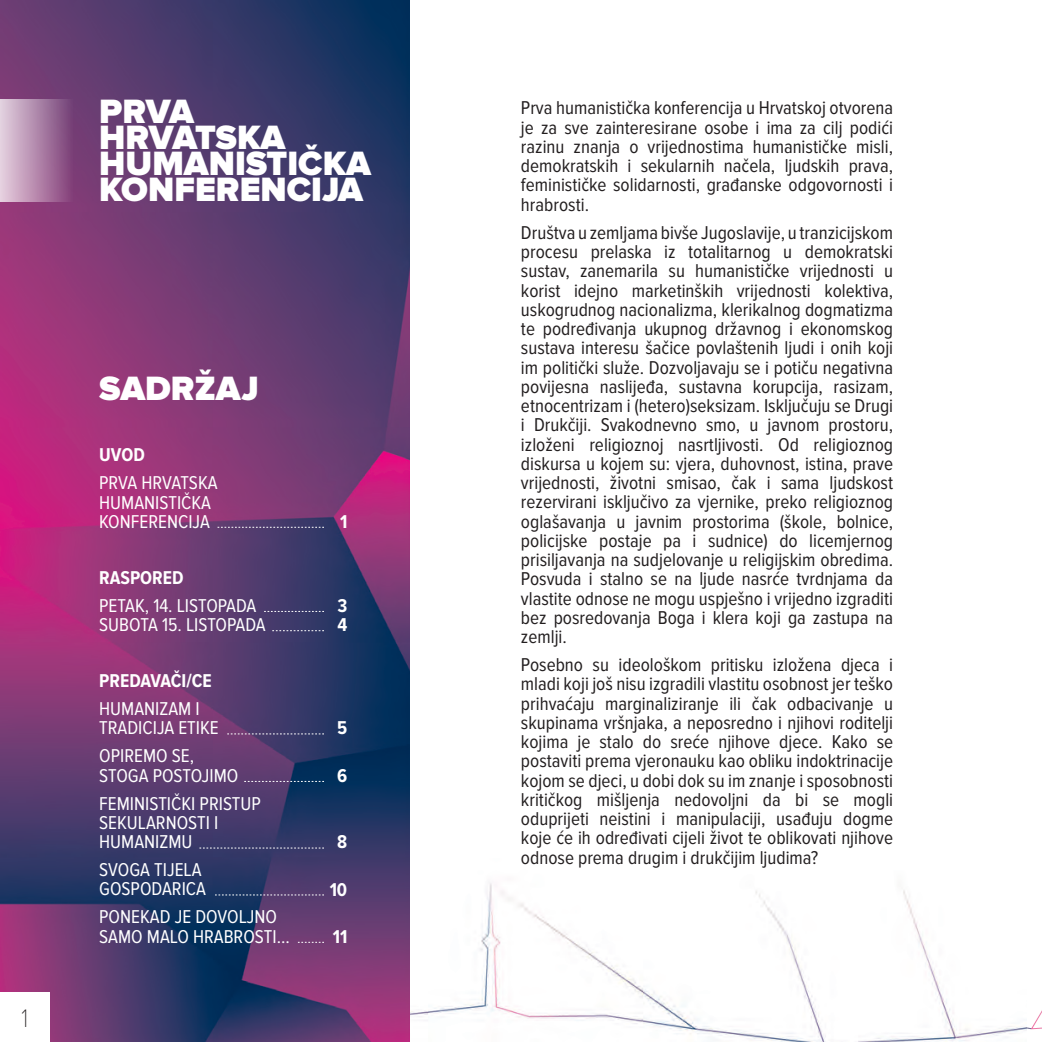
<style>
.page{position:relative;width:1042px;height:1042px;background:#fff}
.page>*{position:absolute;margin:0;border:0;box-sizing:border-box;transform-origin:0 0}
.t1{font:900 35px/26.2px "Proxima Nova";color:#fff}
.t2{font:100 26.25px "Proxima Nova Cond";color:#231f20}
.t3{font:19.25px/19.2px "Proxima Nova Cond";color:#231f20;text-align:justify}
.t4{font:19.25px/19.2px "Proxima Nova Cond";color:#fff}
.t5{font:700 19.25px/19.2px "Proxima Nova Cond";color:#fff}
.t6{font:700 19.25px "Proxima Nova Cond";letter-spacing:-.02em;color:#fff}
</style>
<div class="page">
<img style="left:409px;top:0;width:618px;height:1042px">
<img style="left:0;top:0;width:409px;height:1042px">
<div style="left:0;top:992px;width:50px;height:50px;background:#fff"></div>
<img style="left:1027px;top:1010px;width:15px;height:20px">
<img style="left:0;top:99px;width:99px;height:102px">
<svg style="left:217px;top:527px;width:107px;height:1px"></svg>
<svg style="left:227px;top:733px;width:97px;height:1px"></svg>
<svg style="left:244px;top:781px;width:80px;height:1px"></svg>
<svg style="left:199px;top:847px;width:125px;height:1px"></svg>
<svg style="left:215px;top:894px;width:109px;height:1px"></svg>
<svg style="left:298px;top:942px;width:26px;height:1px"></svg>
<svg style="left:264px;top:611px;width:60px;height:1px"></svg>
<svg style="left:272px;top:630px;width:52px;height:1px"></svg>
<h2 class="t2" style="left:21px;top:1003px;width:8px">1</h2>
<h1 class="t1" style="left:99px;top:99px;width:273px">PRVA<br>HRVATSKA<br>H UMANISTIČKA<br>KONFERENCIJA</h1>
<h1 class="t1" style="left:99px;top:376px;width:161px">SADRŽAJ</h1>
<p class="t5" style="left:99px;top:446px;width:47px">UVOD</p>
<p class="t4" style="left:99px;top:474px;width:120px">Prva hrvatska h umanistička ko nferencija</p>
<p class="t5" style="left:99px;top:568px;width:86px">RASPORED</p>
<p class="t4" style="left:99px;top:596px;width:168px">Petak, 14. listopada<br>Subota 15. listopada</p>
<p class="t6" style="left:99px;top:670px;width:114px">PR EDAVAČI/CE</p>
<p class="t4" style="left:99px;top:699px;width:121px">Humanizam i tradi cija etike</p>
<p class="t4" style="left:99px;top:747px;width:138px">Opiremo se,<br>Stoga Postoji mo</p>
<p class="t4" style="left:99px;top:794px;width:158px">Feministički pristup<br>Sekularnosti i<br>Humanizmu</p>
<p class="t4" style="left:99px;top:860px;width:98px">SVOGA TIJELA<br>GOSPODARICA</p>
<p class="t4" style="left:99px;top:908px;width:192px">Ponekad je dovoljno samo malo Hrabrosti...</p>
<p class="t5" style="left:340px;top:512px;width:9px">1</p>
<p class="t5" style="left:337px;top:596px;width:11px">3<br>4</p>
<p class="t5" style="left:337px;top:719px;width:12px">5</p>
<p class="t5" style="left:337px;top:766px;width:12px">6</p>
<p class="t5" style="left:337px;top:833px;width:12px">8</p>
<p class="t5" style="left:330px;top:880px;width:19px">10</p>
<p class="t5" style="left:333px;top:927px;width:16px">11</p>
<p class="t3" style="left:521px;top:99px;width:374px">Prva humanistička konferencija u Hrvatskoj otvorena je za sve zainteresirane osobe i ima za cilj podići razinu znanja o vrijednostima humanističke misli, demokratskih i sekularnih načela, ljudskih prava, feminističke solidarnosti, građanske odgovornosti i hrabrosti.</p>
<p class="t3" style="left:521px;top:223px;width:374px">Društva u zemljama bivše Jugoslavije, u tranzicijskom procesu prelaska iz totalitarnog u demokratski sustav, zanemarila su humanističke vrijednosti u korist idejno marketinških vrijednosti kolektiva, uskogrudnog nacionalizma, klerikalnog dogmatizma te podređivanja ukupnog državnog i ekonomskog sustava interesu šačice povlaštenih ljudi i onih koji im politički služe. Dozvoljavaju se i potiču negativna povijesna naslijeđa, sustavna korupcija, rasizam, etnocentrizam i (hetero)seksizam. Isključuju se Drugi i Drukčiji. Svakodnevno smo, u javnom prostoru, izloženi religioznoj nasrtljivosti. Od religioznog diskursa u kojem su: vjera, duhovnost, istina, prave vrijednosti, životni smisao, čak i sama ljudskost rezervirani isključivo za vjernike, preko religioznog oglašavanja u javnim prostorima (škole, bolnice, policijske postaje pa i sudnice) do licemjernog prisiljavanja na sudjelovanje u religijskim obredima.<br>Posvuda i stalno se na ljude nasrće tvrdnjama da vlastite odnose ne mogu uspješno i vrijedno izgraditi bez posredovanja Boga i klera koji ga zastupa na zemlji.</p>
<p class="t3" style="left:521px;top:655px;width:374px">Posebno su ideološkom pritisku izložena djeca i mladi koji još nisu izgradili vlastitu osobnost jer teško prihvaćaju marginaliziranje ili čak odbacivanje u skupinama vršnjaka, a neposredno i njihovi roditelji kojima je stalo do sreće njihove djece. Kako se postaviti prema vjeronauku kao obliku indoktrinacije kojom se djeci, u dobi dok su im znanje i sposobnosti kritičkog mišljenja nedovoljni da bi se mogli oduprijeti neistini i manipulaciji, usađuju dogme koje će ih određivati cijeli život te oblikovati njihove odnose prema drugim i drukčijim ljudima?</p>
</div>
